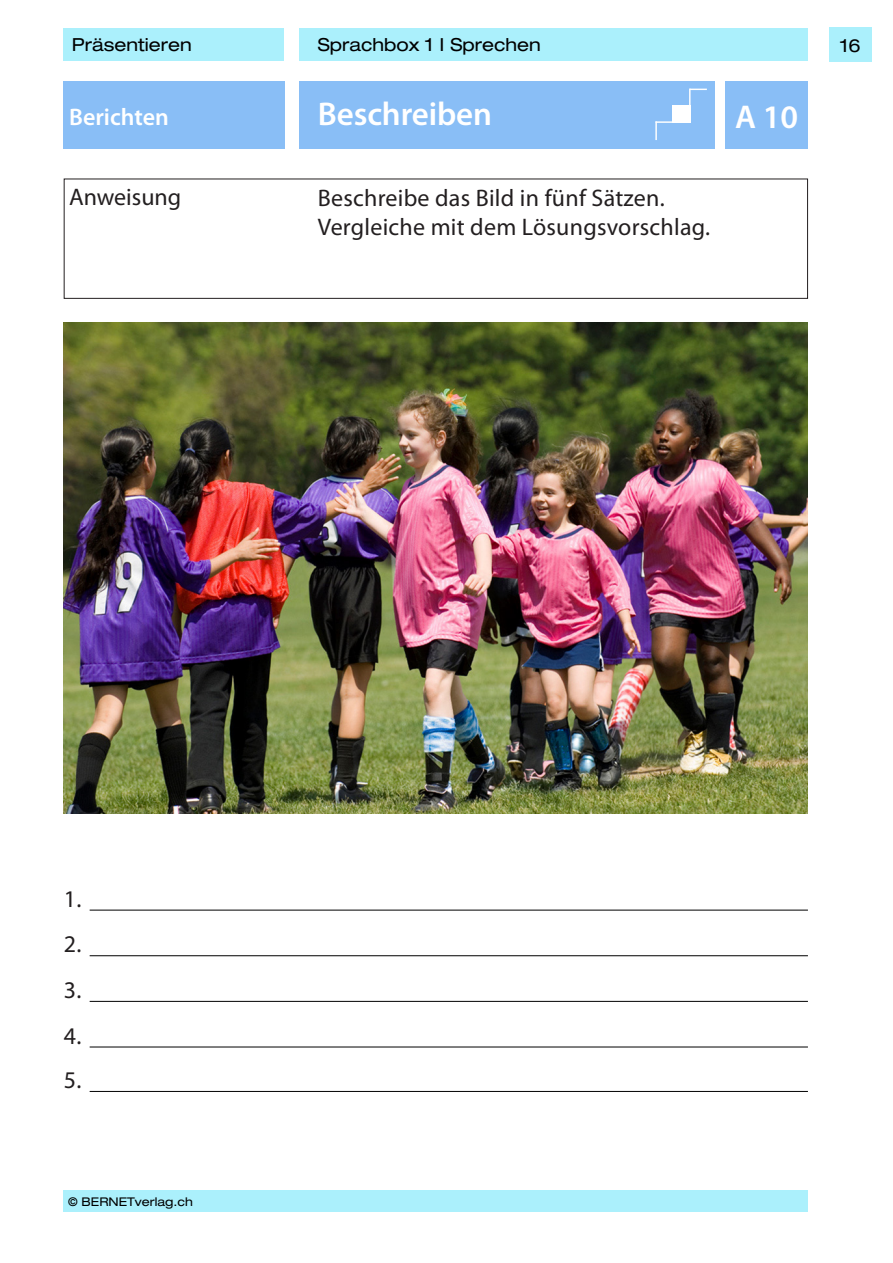
<style>
.page{position:relative;width:893px;height:1263px;background:#fff}
.page>*{position:absolute;margin:0;border:0;box-sizing:border-box;transform-origin:0 0}
.Titel{font:600 33px "Myriad Pro";letter-spacing:-.005em;color:#fff}
.Fliesstext{font:24px "Myriad Pro";letter-spacing:.01em;color:#231f20}
.t1{font:600 24px "Myriad Pro";color:#fff}
.t2{font:expanded 18px "Helvetica Neue";color:#000}
.t3{font:expanded 12px "Helvetica Neue";color:#000}
</style>
<div class="page">
<div style="left:299px;top:81px;width:416px;height:68px;background:#89bef6"></div>
<div style="left:64px;top:81px;width:221px;height:68px;background:#89bef6"></div>
<div style="left:725px;top:81px;width:83px;height:68px;background:#89bef6"></div>
<div style="left:64px;top:179px;width:744px;height:120px;border:1px solid #231f20"></div>
<div style="left:64px;top:28px;width:220px;height:33px;background:#abf0fc"></div>
<div style="left:300px;top:28px;width:508px;height:33px;background:#abf0fc"></div>
<div style="left:829px;top:28px;width:43px;height:34px;background:#abf0fc"></div>
<div style="left:64px;top:1191px;width:744px;height:21px;background:#abf0fc"></div>
<svg style="left:655px;top:89px;width:52px;height:51px"></svg>
<img style="left:64px;top:322px;width:744px;height:491px">
<hr style="left:90px;top:910px;width:718px;height:1px;background:#000">
<hr style="left:90px;top:955px;width:718px;height:1px;background:#000">
<hr style="left:90px;top:1001px;width:718px;height:1px;background:#000">
<hr style="left:90px;top:1047px;width:718px;height:1px;background:#000">
<hr style="left:90px;top:1091px;width:718px;height:1px;background:#000">
<p class="t2" style="left:72px;top:34px;width:122px">Präsentieren</p>
<p class="t2" style="left:318px;top:34px;width:225px">Sprachbox 1 I Sprechen</p>
<p class="t2" style="left:840px;top:34px;width:22px">16</p>
<p class="t1" style="left:69px;top:102px;width:101px">Berichten</p>
<p class="Fliesstext" style="left:69px;top:182px;width:114px">Anweisung</p>
<p class="Titel" style="left:318px;top:93px;width:176px">Beschreiben</p>
<p class="Titel" style="left:735px;top:96px;width:65px">A 10</p>
<p class="Fliesstext" style="left:318px;top:183px;width:348px">Beschreibe das Bild in fünf Sätzen.</p>
<p class="Fliesstext" style="left:318px;top:212px;width:394px">Vergleiche mit dem Lösungsvorschlag.</p>
<p class="Fliesstext" style="left:64px;top:884px;width:19px">1.</p>
<p class="Fliesstext" style="left:64px;top:929px;width:19px">2.</p>
<p class="Fliesstext" style="left:64px;top:975px;width:19px">3.</p>
<p class="Fliesstext" style="left:64px;top:1021px;width:19px">4.</p>
<p class="Fliesstext" style="left:64px;top:1065px;width:19px">5.</p>
<p class="t3" style="left:68px;top:1194px;width:126px">© BERNETverlag.ch</p>
</div>
